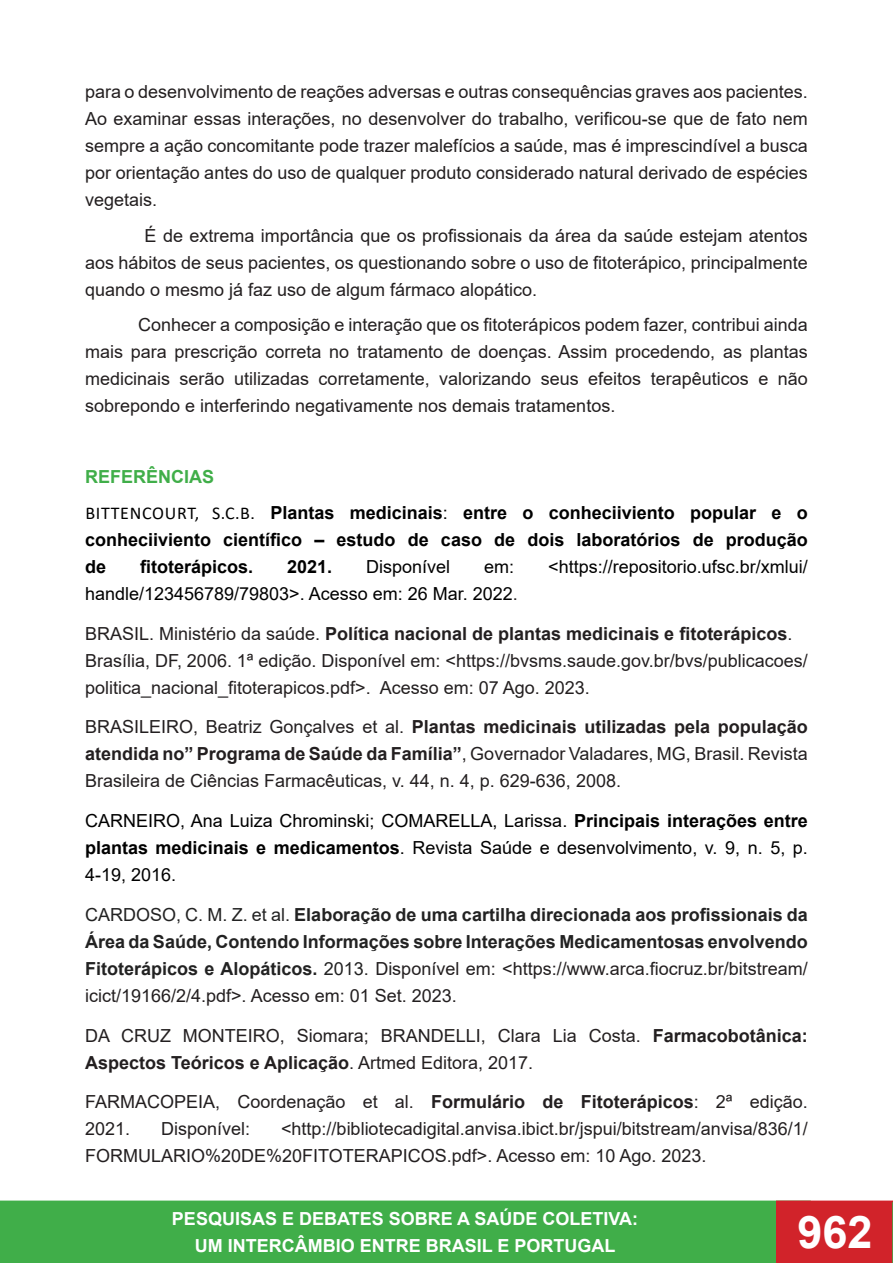
<style>
.page{position:relative;width:893px;height:1263px;background:#fff}
.page>*{position:absolute;margin:0;border:0;box-sizing:border-box;transform-origin:0 0}
.t1{font:700 45px "Arial";color:#fff}
.No_Spacing{font:18px/27px "Arial";color:#231f20;text-align:justify}
.No_Spacing-2{font:700 18px/27px "Arial";color:#222;text-align:justify}
.No_Spacing-3{font:18px/27px "Arial";color:#000;text-align:justify}
.No_Spacing-4{font:700 18px/27px "Arial";color:#000;text-align:justify}
.t2{font:700 18px/26.5px "Arial";color:#fff;text-align:center}
.t3{font:700 18px "Arial";color:#40ae49}
.s1{font-family:"Calibri";font-weight:400}
.s2{font-weight:400}
.s3{color:#231f20}
.s4{font-weight:700}
.s5{font-weight:400;color:#231f20}
</style>
<div class="page">
<div style="left:0;top:1201px;width:810px;height:62px;background:#40ae49"></div>
<div style="left:0;top:1200px;width:811px;height:63px;border:2px solid #40ae49"></div>
<div style="left:777px;top:1201px;width:116px;height:61px;background:#d1232a"></div>
<div style="left:776px;top:1200px;width:117px;height:63px;border:2px solid #d1232a"></div>
<svg style="left:892px;top:1202px;width:1px;height:61px"></svg>
<p class="No_Spacing" style="left:85px;top:78px;width:724px">para o desenvolvimento de reações adversas e outras consequências graves aos pacientes.<br>Ao examinar essas interações, no desenvolver do trabalho, verificou-se que de fato nem sempre a ação concomitante pode trazer malefícios a saúde, mas é imprescindível a busca por orientação antes do uso de qualquer produto considerado natural derivado de espécies vegetais.</p>
<p class="No_Spacing" style="left:85px;top:222px;width:724px;text-indent:60px">É de extrema importância que os profissionais da área da saúde estejam atentos aos hábitos de seus pacientes, os questionando sobre o uso de fitoterápico, principalmente quando o mesmo já faz uso de algum fármaco alopático.</p>
<p class="No_Spacing" style="left:85px;top:311px;width:724px;text-indent:53px">Conhecer a composição e interação que os fitoterápicos podem fazer, contribui ainda mais para prescrição correta no tratamento de doenças. Assim procedendo, as plantas medicinais serão utilizadas corretamente, valorizando seus efeitos terapêuticos e não sobrepondo e interferindo negativamente nos demais tratamentos.</p>
<p class="t3" style="left:85px;top:464px;width:131px">REFERÊNCIAS</p>
<p class="No_Spacing-4" style="left:85px;top:499px;width:724px"><span class="s1">BITTENCOURT, S.C.B</span><span class="s2">.</span> Plantas medicinais<span class="s2">:</span> entre o conheciiviento popular e o conheciiviento científico – estudo de caso de dois laboratórios de produção de</p>
<p class="No_Spacing-4" style="left:140px;top:553px;width:115px">fitoterápicos.</p>
<p class="No_Spacing-4" style="left:287px;top:553px;width:47px">2021.</p>
<p class="No_Spacing-3" style="left:366px;top:553px;width:86px">Disponível</p>
<p class="No_Spacing-3" style="left:484px;top:553px;width:32px">em:</p>
<p class="No_Spacing-3" style="left:548px;top:553px;width:261px">&lt;https://repositorio.ufsc.br/xmlui/</p>
<p class="No_Spacing-3" style="left:85px;top:580px;width:434px">handle/123456789/79803&gt;. Acesso em: 26 Mar. 2022<span class="s3">.</span></p>
<p class="No_Spacing" style="left:85px;top:619px;width:724px;text-align:left">BRASIL. Ministério da saúde. <span class="s4">Política nacional de plantas medicinais e fitoterápicos</span>.<br>Brasília, DF, 2006. 1ª edição. Disponível em: &lt;https://bvsms.saude.gov.br/bvs/publicacoes/ politica_nacional_fitoterapicos.pdf&gt;. Acesso em: 07 Ago. 2023.</p>
<p class="No_Spacing" style="left:85px;top:713px;width:724px">BRASILEIRO, Beatriz Gonçalves et al. <span class="s4">Plantas medicinais utilizadas pela população atendida no” Programa de Saúde da Família”</span>, Governador Valadares, MG, Brasil. Revista Brasileira de Ciências Farmacêuticas, v. 44, n. 4, p. 629-636, 2008.</p>
<p class="No_Spacing-3" style="left:85px;top:807px;width:724px">CARNEIRO, Ana Luiza Chrominski; COMARELLA, Larissa. <span class="s4">Principais interações entre plantas medicinais e medicamentos</span>. Revista Saúde e desenvolvimento, v. 9, n. 5, p.<br>4-19, 2016.</p>
<p class="No_Spacing-2" style="left:85px;top:901px;width:724px"><span class="s2">CARDOSO, C. M. Z. et al.</span> Elaboração de uma cartilha direcionada aos profissionais da Área da Saúde, Contendo Informações sobre Interações Medicamentosas envolvendo Fitoterápicos e Alopáticos. <span class="s2">2013.</span> <span class="s5">Disponível em: &lt;https://www.arca.fiocruz.br/bitstream/ icict/19166/2/4.pdf&gt;. Acesso em: 01 Set. 2023.</span></p>
<p class="No_Spacing" style="left:85px;top:1022px;width:724px">DA CRUZ MONTEIRO, Siomara; BRANDELLI, Clara Lia Costa. <span class="s4">Farmacobotânica:<br>Aspectos Teóricos e Aplicação</span>. Artmed Editora, 2017.</p>
<p class="No_Spacing" style="left:85px;top:1088px;width:724px">FARMACOPEIA, Coordenação et al. <span class="s4">Formulário de Fitoterápicos</span>: 2ª edição.<br>2021.</p>
<p class="No_Spacing" style="left:85px;top:1115px;width:724px;text-indent:196px">&lt;http://bibliotecadigital.anvisa.ibict.br/jspui/bitstream/anvisa/836/1/<br>FORMULARIO%20DE%20FITOTERAPICOS.pdf&gt;. Acesso em: 10 Ago. 2023.</p>
<p class="No_Spacing" style="left:161px;top:1115px;width:91px">Disponível:</p>
<p class="t2" style="left:172px;top:1206px;width:468px">PESQUISAS E DEBATES SOBRE A SAÚDE COLETIVA:<br>UM INTERCÂMBIO ENTRE BRASIL E PORTUGAL</p>
<h1 class="t1" style="left:797px;top:1200px;width:77px">962</h1>
</div>
